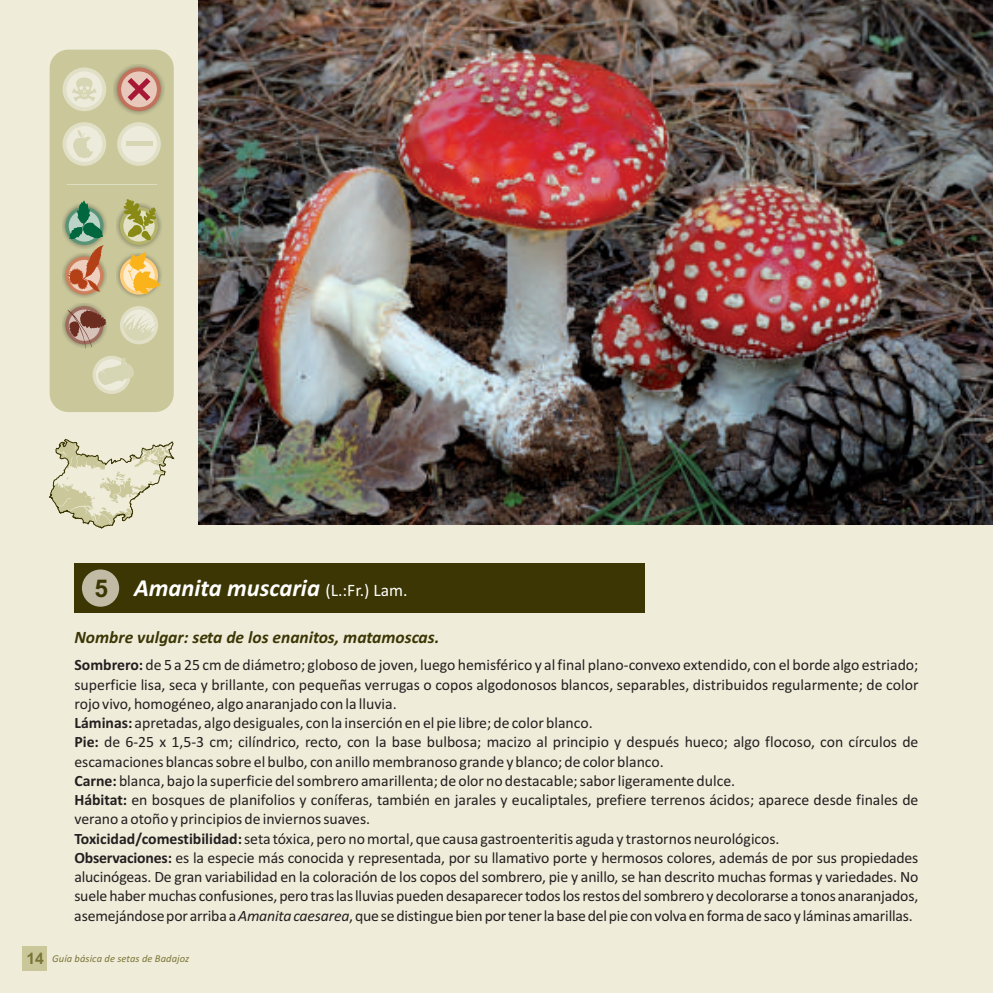
<style>
.page{position:relative;width:993px;height:993px;background:#fff}
.page>*{position:absolute;margin:0;border:0;box-sizing:border-box;transform-origin:0 0}
.t1{font:italic 700 24.5px "Calibri";color:#fff}
.t2{font:700 24.5px "Arial";color:#3b3604}
.t3{font:italic 700 17.5px "Calibri";color:#3b3604}
.t4{font:15.75px/19.2px "Calibri";color:#231f20}
.t5{font:italic 10.5px "Calibri";letter-spacing:.01em;color:#7a7537}
.s1{font-weight:400;font-style:normal;font-size:17.5px}
.s2{font-weight:700}
.s3{font-style:italic}
.s4{font-family:"Arial";font-weight:700;font-style:normal;font-size:15.75px}
</style>
<div class="page">
<div style="left:0;top:0;width:992px;height:992px;background:#efedda"></div>
<div style="left:22px;top:945px;width:25px;height:25px;background:#cac89b"></div>
<div style="left:74px;top:563px;width:571px;height:49px;background:#3b3604"></div>
<div style="left:82px;top:569px;width:37px;height:37px;background:#c1bba5;border-radius:50%"></div>
<div style="left:50px;top:50px;width:124px;height:362px;background:#cac89b;border-radius:19px"></div>
<svg style="left:117px;top:122px;width:44px;height:44px"></svg>
<svg style="left:63px;top:122px;width:43px;height:44px"></svg>
<svg style="left:120px;top:306px;width:38px;height:38px"></svg>
<svg style="left:93px;top:355px;width:38px;height:39px"></svg>
<svg style="left:63px;top:67px;width:43px;height:44px"></svg>
<svg style="left:72px;top:75px;width:25px;height:26px"></svg>
<svg style="left:73px;top:130px;width:20px;height:28px"></svg>
<div style="left:126px;top:141px;width:26px;height:5px;background:#d7d6b4"></div>
<svg style="left:123px;top:312px;width:34px;height:29px"></svg>
<svg style="left:94px;top:357px;width:40px;height:29px"></svg>
<hr style="left:67px;top:184px;width:89px;height:1px;background:#dedec1">
<img style="left:198px;top:0;width:794px;height:524px">
<img style="left:114px;top:64px;width:50px;height:51px">
<svg style="left:117px;top:67px;width:44px;height:44px"></svg>
<svg style="left:127px;top:78px;width:23px;height:23px"></svg>
<img style="left:62px;top:210px;width:44px;height:35px">
<svg style="left:65px;top:207px;width:38px;height:38px"></svg>
<svg style="left:69px;top:200px;width:34px;height:39px"></svg>
<img style="left:117px;top:206px;width:44px;height:42px">
<svg style="left:120px;top:207px;width:38px;height:38px"></svg>
<svg style="left:124px;top:199px;width:32px;height:41px"></svg>
<img style="left:117px;top:256px;width:33px;height:41px">
<svg style="left:120px;top:256px;width:38px;height:38px"></svg>
<svg style="left:128px;top:252px;width:33px;height:42px"></svg>
<img style="left:62px;top:303px;width:38px;height:35px">
<svg style="left:65px;top:306px;width:38px;height:38px"></svg>
<svg style="left:67px;top:310px;width:39px;height:38px"></svg>
<img style="left:62px;top:262px;width:44px;height:35px">
<svg style="left:65px;top:256px;width:38px;height:38px"></svg>
<svg style="left:67px;top:245px;width:37px;height:46px"></svg>
<svg style="left:49px;top:439px;width:125px;height:89px"></svg>
<h1 class="t2" style="left:94px;top:579px;width:15px">5</h1>
<h1 class="t1" style="left:134px;top:578px;width:275px">Amanita muscaria <span class="s1">(L.:Fr.) Lam.</span></h1>
<p class="t3" style="left:74px;top:629px;width:366px">Nombre vulgar: seta de los enanitos, matamoscas.</p>
<p class="t4" style="left:74px;top:656px;width:845px"><span class="s2">Sombrero:</span> de 5 a 25 cm de diámetro; globoso de joven, luego hemisférico y al final plano-convexo extendido, con el borde algo estriado; superficie lisa, seca y brillante, con pequeñas verrugas o copos algodonosos blancos, separables, distribuidos regularmente; de color rojo vivo, homogéneo, algo anaranjado con la lluvia.<br><span class="s2">Láminas:</span> apretadas, algo desiguales, con la inserción en el pie libre; de color blanco.<br><span class="s2">Pie:</span> de 6-25 x 1,5-3 cm; cilíndrico, recto, con la base bulbosa; macizo al principio y después hueco; algo flocoso, con círculos de escamaciones blancas sobre el bulbo, con anillo membranoso grande y blanco; de color blanco.<br><span class="s2">Carne:</span> blanca, bajo la superficie del sombrero amarillenta; de olor no destacable; sabor ligeramente dulce.<br><span class="s2">Hábitat:</span> en bosques de planifolios y coníferas, también en jarales y eucaliptales, prefiere terrenos ácidos; aparece desde finales de verano a otoño y principios de inviernos suaves.<br><span class="s2">Toxicidad/comestibilidad:</span>seta tóxica, pero no mortal, que causa gastroenteritis aguda y trastornos neurológicos.<br><span class="s2">Observaciones:</span> es la especie más conocida y representada, por su llamativo porte y hermosos colores, además de por sus propiedades alucinógeas. De gran variabilidad en la coloración de los copos del sombrero, pie y anillo, se han descrito muchas formas y variedades. No suelehabermuchas confusiones,perotraslaslluviaspuedendesaparecertodoslosrestosdelsombreroydecolorarse a tonos anaranjados, asemejándoseporarribaa<span class="s3">Amanitacaesarea</span>,quesedistinguebienportenerlabasedelpieconvolvaenformadesacoyláminasamarillas.</p>
<p class="t5" style="left:26px;top:953px;width:164px"><span class="s4">14</span> Guía básica de setas de Badajoz</p>
</div>
